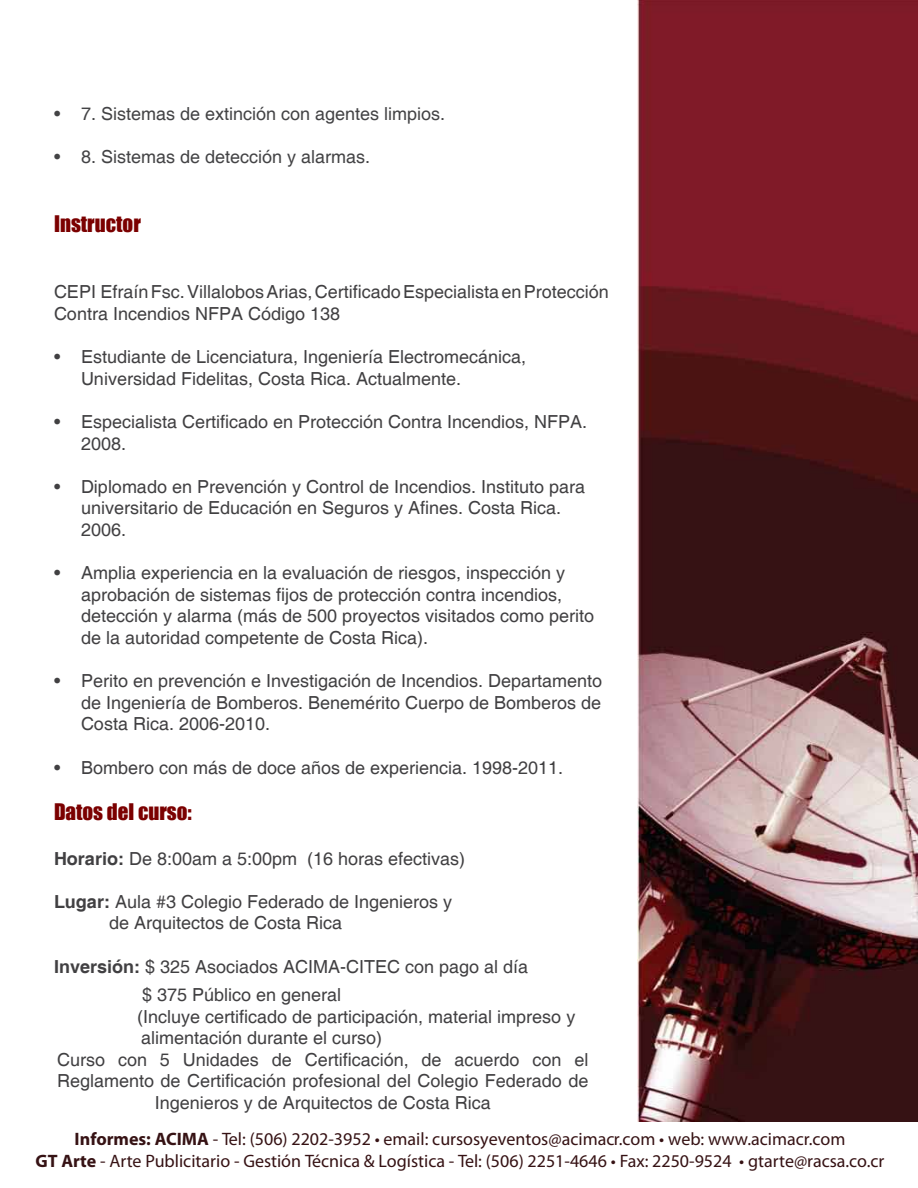
<style>
.page{position:relative;width:918px;height:1188px;background:#fff}
.page>*{position:absolute;margin:0;border:0;box-sizing:border-box;transform-origin:0 0}
.t1{font:21px "Impact";color:#7b0000}
.t2{font:18px/21.6px "Helvetica";color:#414042}
.t3{font:18px/21.6px "Myriad Pro";color:#361214;text-align:center}
.t4{font:18px "Helvetica";color:#434345}
.s1{font-weight:700}
</style>
<div class="page">
<img style="left:637px;top:0;width:281px;height:1122px">
<p class="t4" style="left:54px;top:103px;width:393px">• 7. Sistemas de extinción con agentes limpios.</p>
<p class="t4" style="left:54px;top:147px;width:318px">• 8. Sistemas de detección y alarmas.</p>
<p class="t1" style="left:54px;top:207px;width:88px">Instructor</p>
<p class="t2" style="left:54px;top:282px;width:556px">CEPI Efraín Fsc. Villalobos Arias, Certificado Especialista en Protección<br>Contra Incendios NFPA Código 138</p>
<p class="t2" style="left:81px;top:347px;width:447px;text-indent:-27px">• Estudiante de Licenciatura, Ingeniería Electromecánica,<br>Universidad Fidelitas, Costa Rica. Actualmente.</p>
<p class="t2" style="left:81px;top:412px;width:508px;text-indent:-27px">• Especialista Certificado en Protección Contra Incendios, NFPA.<br>2008.</p>
<p class="t2" style="left:81px;top:476px;width:506px;text-indent:-27px">• Diplomado en Prevención y Control de Incendios. Instituto para universitario de Educación en Seguros y Afines. Costa Rica.<br>2006.</p>
<p class="t2" style="left:81px;top:563px;width:515px;text-indent:-27px">• Amplia experiencia en la evaluación de riesgos, inspección y aprobación de sistemas fijos de protección contra incendios, detección y alarma (más de 500 proyectos visitados como perito de la autoridad competente de Costa Rica).</p>
<p class="t2" style="left:81px;top:671px;width:523px;text-align:justify;text-indent:-27px">• Perito en prevención e Investigación de Incendios. Departamento de Ingeniería de Bomberos. Benemérito Cuerpo de Bomberos de Costa Rica. 2006-2010.</p>
<p class="t2" style="left:54px;top:757px;width:511px">• Bombero con más de doce años de experiencia. 1998-2011.</p>
<p class="t1" style="left:54px;top:796px;width:139px">Datos del curso:</p>
<p class="t2" style="left:54px;top:848px;width:413px"><span class="s1">Horario:</span> De 8:00am a 5:00pm (16 horas efectivas)</p>
<p class="t2" style="left:109px;top:891px;width:345px;text-indent:-55px"><span class="s1">Lugar:</span> Aula #3 Colegio Federado de Ingenieros y de Arquitectos de Costa Rica</p>
<p class="t2" style="left:142px;top:953px;width:387px;line-height:28.3px;text-indent:-88px"><span class="s1">Inversión:</span> $ 325 Asociados ACIMA-CITEC con pago al día $ 375 Público en general</p>
<p class="t2" style="left:137px;top:1006px;width:440px">(Incluye certificado de participación, material impreso y</p>
<p class="t2" style="left:141px;top:1028px;width:243px">alimentación durante el curso)</p>
<p class="t2" style="left:57px;top:1049px;width:533px">Curso con 5 Unidades de Certificación, de acuerdo con el</p>
<p class="t2" style="left:57px;top:1071px;width:533px">Reglamento de Certificación profesional del Colegio Federado de</p>
<p class="t2" style="left:155px;top:1092px;width:338px">Ingenieros y de Arquitectos de Costa Rica</p>
<p class="t3" style="left:36px;top:1128px;width:850px"><span class="s1">Informes: ACIMA</span> - Tel: (506) 2202-3952 • email: cursosyeventos@acimacr.com • web: www.acimacr.com<br><span class="s1">GT Arte</span> - Arte Publicitario - Gestión Técnica &amp; Logística - Tel: (506) 2251-4646 • Fax: 2250-9524 • gtarte@racsa.co.cr</p>
</div>
